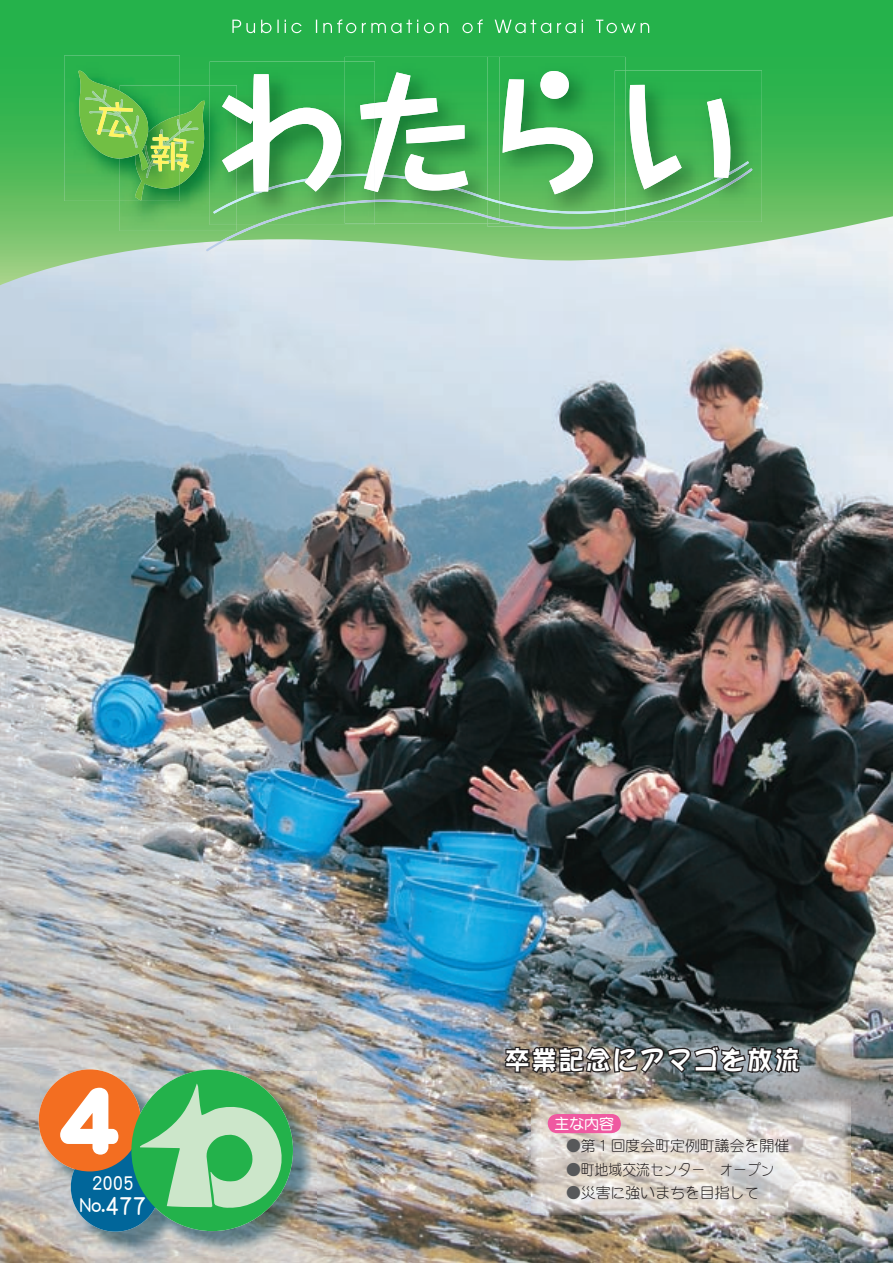
<style>
.page{position:relative;width:893px;height:1263px;background:#fff}
.page>*{position:absolute;margin:0;border:0;box-sizing:border-box;transform-origin:0 0}
.t1{font:93.6px "DF Maru Gothic Std W12";color:#fff;scale:.9 1}
.t2{font:27.6px "DF Maru Gothic Std W7";color:#fff;scale:.9 1}
.t3{font:25.5px "DFPOP1 Std W9";letter-spacing:.1em;color:#fff;scale:.96 1}
.t4{font:21.3px "DF Maru Gothic Std W7";color:#fff;scale:.9 1}
.t5{font:14.85px "DF Maru Gothic Std W3";color:#231f20}
.t6{font:14.85px "DF Maru Gothic Std W3";color:#231f20;scale:.93 1}
.t7{font:14.85px "DF Maru Gothic Std W7";color:#fff}
.s1{font-size:21.3px}
.s2{color:#57585a}
</style>
<div class="page">
<img style="left:0;top:294px;width:893px;height:969px">
<img style="left:503px;top:1027px;width:298px;height:48px">
<img style="left:531px;top:1099px;width:319px;height:115px">
<div style="left:548px;top:1114px;width:73px;height:19px;background:#ef59a1;border-radius:10px"></div>
<img style="left:41px;top:1071px;width:276px;height:184px">
<div style="left:71px;top:1142px;width:89px;height:90px;background:#01669a;border-radius:50%"></div>
<div style="left:39px;top:1069px;width:102px;height:102px;background:#f36e21;border-radius:50%"></div>
<div style="left:131px;top:1069px;width:162px;height:162px;background:#23b24b;border-radius:50%"></div>
<svg style="left:126px;top:1083px;width:156px;height:130px"></svg>
<svg style="left:0;top:0;width:893px;height:294px;background:#6ac481"></svg>
<div style="left:345px;top:57px;width:142px;height:13px;background:#28b24c"></div>
<div style="left:499px;top:57px;width:126px;height:13px;background:#28b24c"></div>
<img style="left:487px;top:57px;width:12px;height:13px">
<img style="left:730px;top:70px;width:32px;height:152px">
<img style="left:730px;top:169px;width:22px;height:53px">
<img style="left:730px;top:161px;width:19px;height:49px">
<img style="left:64px;top:55px;width:116px;height:146px">
<img style="left:210px;top:61px;width:135px;height:9px">
<img style="left:345px;top:61px;width:30px;height:9px">
<svg style="left:232px;top:19px;width:417px;height:14px;background:#47bd67"></svg>
<svg style="left:76px;top:70px;width:654px;height:181px;background:#6ec075"></svg>
<h1 class="t1" style="left:57px;top:1065px;width:74px">4</h1>
<h3 class="t4" style="left:92px;top:1171px;width:48px">2005</h3>
<h2 class="t2" style="left:101px;top:1190px;width:52px"><span class="s1">.</span>477</h2>
<h3 class="t4" style="left:79px;top:1193px;width:26px">No</h3>
<h3 class="t3" style="left:505px;top:1046px;width:308px">卒業記念にアマゴを放流</h3>
<p class="t7" style="left:555px;top:1115px;width:61px">主な内容</p>
<p class="t5" style="left:566px;top:1138px;width:225px"><span class="s2">●</span>第１回度会町定例町議会を開催</p>
<p class="t6" style="left:566px;top:1161px;width:226px"><span class="s2">●</span>町地域交流センター　オープン</p>
<p class="t5" style="left:566px;top:1185px;width:195px"><span class="s2">●</span>災害に強いまちを目指して</p>
</div>
